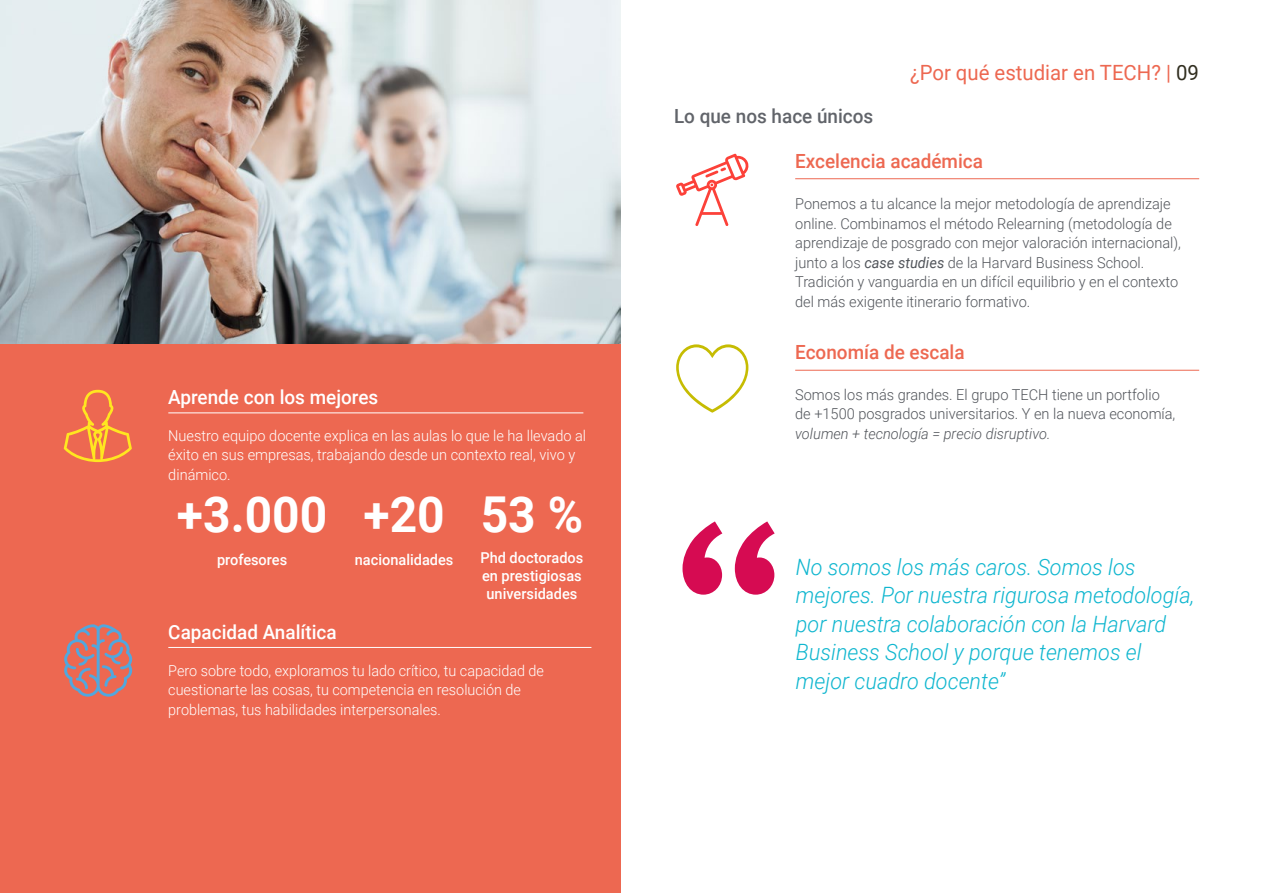
<style>
.page{position:relative;width:1263px;height:893px;background:#fff}
.page>*{position:absolute;margin:0;border:0;box-sizing:border-box;transform-origin:0 0}
.t1{font:700 49.5px "Roboto";color:#fff}
.t2{font:italic 300 22.5px/28.5px "Roboto";color:#0fb6cf;scale:.96 1}
.t3{font:21px "Roboto";color:#ed6851}
.t4{font:500 19.5px "Roboto";color:#fff}
.t5{font:500 19.5px "Roboto";color:#ed6851}
.t6{font:500 19.5px "Roboto";color:#61646a}
.t7{font:300 15px/19.5px "Roboto";color:#52555b}
.t8{font:300 15px/19.5px "Roboto";color:#fff;scale:.96 1}
.t9{font:300 15px/19.5px "Roboto";color:#fff}
.t10{font:500 15px/18px "Roboto";color:#fff;text-align:justify}
.t11{font:italic 300 15px "Roboto";color:#52555b}
.s1{color:#312e20}
.s2{font-weight:400;font-style:italic}
</style>
<div class="page">
<div style="left:0;top:344px;width:621px;height:549px;background:#ed6851"></div>
<svg style="left:682px;top:521px;width:93px;height:74px"></svg>
<hr style="left:795px;top:178px;width:404px;height:1px;background:#ed6851">
<hr style="left:795px;top:370px;width:404px;height:1px;background:#ed6851">
<img style="left:0;top:0;width:621px;height:344px">
<hr style="left:168px;top:647px;width:423px;height:1px;background:#fff">
<hr style="left:168px;top:412px;width:415px;height:1px;background:#fff">
<svg style="left:64px;top:624px;width:68px;height:73px"></svg>
<svg style="left:64px;top:390px;width:68px;height:72px"></svg>
<svg style="left:676px;top:154px;width:73px;height:72px"></svg>
<svg style="left:676px;top:344px;width:72px;height:69px"></svg>
<h3 class="t4" style="left:168px;top:384px;width:211px">Aprende con los mejores</h3>
<p class="t9" style="left:168px;top:425px;width:419px">Nuestro equipo docente explica en las aulas lo que le ha llevado al éxito en sus empresas, trabajando desde un contexto real, vivo y dinámico.</p>
<h3 class="t6" style="left:674px;top:102px;width:201px">Lo que nos hace únicos</h3>
<h3 class="t3" style="left:910px;top:57px;width:290px">¿Por qué estudiar en TECH? | <span class="s1">09</span></h3>
<h3 class="t5" style="left:795px;top:148px;width:189px">Excelencia académica</h3>
<p class="t7" style="left:795px;top:193px;width:387px">Ponemos a tu alcance la mejor metodología de aprendizaje online. Combinamos el método Relearning (metodología de aprendizaje de posgrado con mejor valoración internacional), junto a los <span class="s2">case studies</span> de la Harvard Business School.<br>Tradición y vanguardia en un difícil equilibrio y en el contexto del más exigente itinerario formativo.</p>
<h3 class="t5" style="left:795px;top:338px;width:171px">Economía de escala</h3>
<p class="t7" style="left:795px;top:384px;width:382px">Somos los más grandes. El grupo TECH tiene un portfolio de +1500 posgrados universitarios. Y en la nueva economía,</p>
<p class="t11" style="left:795px;top:423px;width:257px">volumen + tecnología = precio disruptivo.</p>
<h1 class="t1" style="left:177px;top:480px;width:152px">+3.000</h1>
<p class="t10" style="left:217px;top:550px;width:72px">profesores</p>
<h1 class="t1" style="left:363px;top:480px;width:83px">+20</h1>
<p class="t10" style="left:355px;top:550px;width:100px">nacionalidades</p>
<h1 class="t1" style="left:481px;top:480px;width:104px">53 %</h1>
<p class="t10" style="left:480px;top:548px;width:104px">Phd doctorados en prestigiosas universidades</p>
<h2 class="t2" style="left:796px;top:552px;width:417px">No somos los más caros. Somos los mejores. Por nuestra rigurosa metodología, por nuestra colaboración con la Harvard Business School y porque tenemos el mejor cuadro docente”</h2>
<h3 class="t4" style="left:168px;top:618px;width:170px">Capacidad Analítica</h3>
<p class="t8" style="left:168px;top:660px;width:393px">Pero sobre todo, exploramos tu lado crítico, tu capacidad de cuestionarte las cosas, tu competencia en resolución de problemas, tus habilidades interpersonales.</p>
</div>
